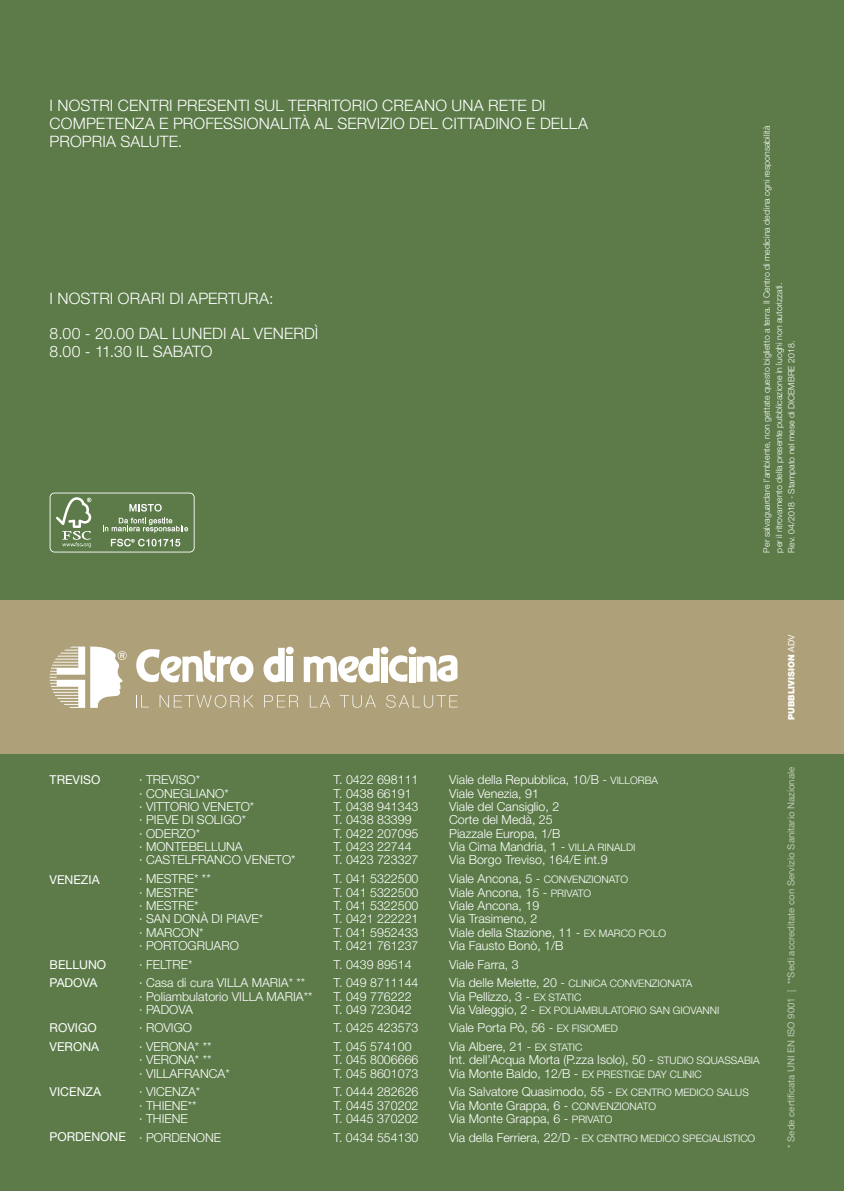
<style>
.page{position:relative;width:844px;height:1191px;background:#fff}
.page>*{position:absolute;margin:0;border:0;box-sizing:border-box;transform-origin:0 0}
.t1{font:300 15.75px/17.5px "Helvetica Neue LT Std";letter-spacing:.01em;color:#fff}
.t2{font:300 12.42px "Helvetica Neue LT Std";color:#fff}
.t3{font:12.25px/18.4px "Helvetica Neue LT Std";color:#fff}
.t4{font:300 10.33px "Helvetica Neue LT Std";color:#fff}
.t5{font:9.62px "Helvetica Neue LT Std";color:#fff}
.t6{font:300 8.75px/12.2px "Helvetica Neue LT Std";color:#fff}
.t7{font:900 8.75px "Helvetica Neue LT Std";color:#fff}
.s1{font-weight:400}
.s2{font-size:10.33px}
.s3{font-size:12.42px}
</style>
<div class="page">
<div style="left:0;top:0;width:843px;height:1191px;background:#5c7b49"></div>
<div style="left:0;top:600px;width:843px;height:153px;background:#aea079"></div>
<svg style="left:50px;top:492px;width:144px;height:60px"></svg>
<div style="left:286px;top:646px;width:8px;height:8px;background:#fff;border-radius:50%"></div>
<svg style="left:263px;top:648px;width:22px;height:34px"></svg>
<svg style="left:416px;top:655px;width:41px;height:27px"></svg>
<svg style="left:304px;top:648px;width:103px;height:35px"></svg>
<svg style="left:136px;top:649px;width:117px;height:34px"></svg>
<div style="left:408px;top:646px;width:8px;height:8px;background:#fff;border-radius:50%"></div>
<div style="left:409px;top:657px;width:6px;height:25px;background:#fff"></div>
<div style="left:380px;top:646px;width:8px;height:8px;background:#fff;border-radius:50%"></div>
<div style="left:381px;top:657px;width:6px;height:25px;background:#fff"></div>
<div style="left:286px;top:657px;width:7px;height:25px;background:#fff"></div>
<svg style="left:136px;top:695px;width:13px;height:12px"></svg>
<svg style="left:159px;top:695px;width:94px;height:12px"></svg>
<svg style="left:264px;top:695px;width:34px;height:12px"></svg>
<svg style="left:310px;top:695px;width:20px;height:12px"></svg>
<svg style="left:339px;top:695px;width:37px;height:12px"></svg>
<svg style="left:386px;top:695px;width:71px;height:12px"></svg>
<svg style="left:50px;top:646px;width:77px;height:62px"></svg>
<p class="t1" style="left:50px;top:97px;width:539px">I NOSTRI CENTRI PRESENTI SUL TERRITORIO CREANO UNA RETE DI<br>COMPETENZA E PROFESSIONALITÀ AL SERVIZIO DEL CITTADINO E DELLA<br>PROPRIA SALUTE.</p>
<p class="t1" style="left:50px;top:289px;width:225px">I NOSTRI ORARI DI APERTURA:</p>
<p class="t1" style="left:50px;top:324px;width:270px">8.00 - 20.00 DAL LUNEDI AL VENERDÌ<br>8.00 - 11.30 IL SABATO</p>
<p class="t6" style="left:760px;top:552px;width:428px;rotate:-90deg">Per salvaguardare l’ambiente, non gettate questo biglietto a terra. Il Centro di medicina declina ogni responsabilità per il ritrovamento della presente pubblicazione in luoghi non autorizzati.<br>Rev. 04/2018 - Stampato nel mese di DICEMBRE 2018.</p>
<p class="t7" style="left:786px;top:720px;width:87px;rotate:-90deg">PUBBLIVISION <span class="s1">ADV</span></p>
<p class="t3" style="left:50px;top:770px;width:52px">TREVISO</p>
<p class="t3" style="left:50px;top:870px;width:51px">VENEZIA</p>
<p class="t3" style="left:50px;top:955px;width:58px">BELLUNO<br>PADOVA</p>
<p class="t3" style="left:50px;top:1018px;width:51px">ROVIGO<br>VERONA</p>
<p class="t3" style="left:50px;top:1082px;width:53px">VICENZA</p>
<p class="t3" style="left:50px;top:1127px;width:78px">PORDENONE</p>
<p class="t2" style="left:139px;top:772px;width:62px">· TREVISO*</p>
<p class="t2" style="left:333px;top:772px;width:86px">T. 0422 698111</p>
<p class="t2" style="left:449px;top:772px;width:210px">Viale della Repubblica, 10/B - <span class="s2">VILLORBA</span></p>
<p class="t2" style="left:139px;top:785px;width:91px">· CONEGLIANO*</p>
<p class="t2" style="left:333px;top:785px;width:79px">T. 0438 66191</p>
<p class="t2" style="left:449px;top:785px;width:91px">Viale Venezia, 91</p>
<p class="t2" style="left:139px;top:799px;width:116px">· VITTORIO VENETO*</p>
<p class="t2" style="left:333px;top:799px;width:86px">T. 0438 941343</p>
<p class="t2" style="left:449px;top:799px;width:111px">Viale del Cansiglio, 2</p>
<p class="t2" style="left:139px;top:812px;width:108px">· PIEVE DI SOLIGO*</p>
<p class="t2" style="left:333px;top:812px;width:79px">T. 0438 83399</p>
<p class="t2" style="left:449px;top:812px;width:105px">Corte del Medà, 25</p>
<p class="t2" style="left:139px;top:825px;width:62px">· ODERZO*</p>
<p class="t2" style="left:333px;top:825px;width:86px">T. 0422 207095</p>
<p class="t2" style="left:449px;top:825px;width:113px">Piazzale Europa, 1/B</p>
<p class="t2" style="left:139px;top:839px;width:105px">· MONTEBELLUNA</p>
<p class="t2" style="left:333px;top:839px;width:79px">T. 0423 22744</p>
<p class="t2" style="left:449px;top:839px;width:188px">Via Cima Mandria, 1 - <span class="s2">VILLA RINALDI</span></p>
<p class="t2" style="left:139px;top:852px;width:158px">· CASTELFRANCO VENETO*</p>
<p class="t2" style="left:333px;top:852px;width:86px">T. 0423 723327</p>
<p class="t2" style="left:449px;top:852px;width:160px">Via Borgo Treviso, 164/E int.9</p>
<p class="t2" style="left:139px;top:871px;width:73px">· MESTRE* **</p>
<p class="t2" style="left:333px;top:871px;width:86px">T. 041 5322500</p>
<p class="t2" style="left:449px;top:871px;width:180px">Viale Ancona, 5 - <span class="s2">CONVENZIONATO</span></p>
<p class="t2" style="left:139px;top:884px;width:61px">· MESTRE*</p>
<p class="t2" style="left:333px;top:884px;width:86px">T. 041 5322500</p>
<p class="t2" style="left:449px;top:884px;width:143px">Viale Ancona, 15 - <span class="s2">PRIVATO</span></p>
<p class="t2" style="left:139px;top:898px;width:61px">· MESTRE*</p>
<p class="t2" style="left:333px;top:898px;width:86px">T. 041 5322500</p>
<p class="t2" style="left:449px;top:898px;width:91px">Viale Ancona, 19</p>
<p class="t2" style="left:139px;top:911px;width:126px">· SAN DONÀ DI PIAVE*</p>
<p class="t2" style="left:333px;top:911px;width:86px">T. 0421 222221</p>
<p class="t2" style="left:449px;top:911px;width:90px">Via Trasimeno, 2</p>
<p class="t2" style="left:139px;top:924px;width:66px">· MARCON*</p>
<p class="t2" style="left:333px;top:924px;width:86px">T. 041 5952433</p>
<p class="t2" style="left:449px;top:924px;width:218px">Viale della Stazione, 11 - <span class="s2">EX MARCO POLO</span></p>
<p class="t2" style="left:139px;top:938px;width:101px">· PORTOGRUARO</p>
<p class="t2" style="left:333px;top:938px;width:86px">T. 0421 761237</p>
<p class="t2" style="left:449px;top:938px;width:116px">Via Fausto Bonò, 1/B</p>
<p class="t2" style="left:139px;top:956px;width:55px">· FELTRE*</p>
<p class="t2" style="left:333px;top:956px;width:79px">T. 0439 89514</p>
<p class="t2" style="left:449px;top:956px;width:71px">Viale Farra, 3</p>
<p class="t2" style="left:139px;top:975px;width:168px">· Casa di cura VILLA MARIA* **</p>
<p class="t2" style="left:333px;top:975px;width:86px">T. 049 8711144</p>
<p class="t4" style="left:449px;top:977px;width:244px"><span class="s3">Via delle Melette, 20 -</span> CLINICA CONVENZIONATA</p>
<p class="t2" style="left:139px;top:988px;width:175px">· Poliambulatorio VILLA MARIA**</p>
<p class="t2" style="left:333px;top:988px;width:79px">T. 049 776222</p>
<p class="t2" style="left:449px;top:988px;width:134px">Via Pellizzo, 3 - <span class="s2">EX STATIC</span></p>
<p class="t2" style="left:139px;top:1001px;width:55px">· PADOVA</p>
<p class="t2" style="left:333px;top:1001px;width:79px">T. 049 723042</p>
<p class="t4" style="left:449px;top:1003px;width:272px"><span class="s3">Via Valeggio, 2 -</span> EX POLIAMBULATORIO SAN GIOVANNI</p>
<p class="t2" style="left:139px;top:1020px;width:54px">· ROVIGO</p>
<p class="t2" style="left:333px;top:1020px;width:86px">T. 0425 423573</p>
<p class="t2" style="left:449px;top:1020px;width:170px">Viale Porta Pò, 56 - <span class="s2">EX FISIOMED</span></p>
<p class="t2" style="left:139px;top:1039px;width:74px">· VERONA* **</p>
<p class="t2" style="left:333px;top:1039px;width:79px">T. 045 574100</p>
<p class="t2" style="left:449px;top:1039px;width:135px">Via Albere, 21 - <span class="s2">EX STATIC</span></p>
<p class="t2" style="left:139px;top:1052px;width:74px">· VERONA* **</p>
<p class="t2" style="left:333px;top:1052px;width:86px">T. 045 8006666</p>
<p class="t2" style="left:449px;top:1052px;width:312px">Int. dell’Acqua Morta (P.zza Isolo), 50 - <span class="s2">STUDIO SQUASSABIA</span></p>
<p class="t2" style="left:139px;top:1065px;width:92px">· VILLAFRANCA*</p>
<p class="t2" style="left:333px;top:1065px;width:86px">T. 045 8601073</p>
<p class="t2" style="left:449px;top:1065px;width:254px">Via Monte Baldo, 12/B - <span class="s2">EX PRESTIGE DAY CLINIC</span></p>
<p class="t2" style="left:139px;top:1084px;width:63px">· VICENZA*</p>
<p class="t2" style="left:333px;top:1084px;width:86px">T. 0444 282626</p>
<p class="t2" style="left:449px;top:1084px;width:301px">Via Salvatore Quasimodo, 55 - <span class="s2">EX CENTRO MEDICO SALUS</span></p>
<p class="t2" style="left:139px;top:1097px;width:59px">· THIENE**</p>
<p class="t2" style="left:333px;top:1097px;width:86px">T. 0445 370202</p>
<p class="t2" style="left:449px;top:1097px;width:208px">Via Monte Grappa, 6 - <span class="s2">CONVENZIONATO</span></p>
<p class="t2" style="left:139px;top:1111px;width:50px">· THIENE</p>
<p class="t2" style="left:333px;top:1111px;width:86px">T. 0445 370202</p>
<p class="t2" style="left:449px;top:1111px;width:165px">Via Monte Grappa, 6 - <span class="s2">PRIVATO</span></p>
<p class="t2" style="left:139px;top:1129px;width:84px">· PORDENONE</p>
<p class="t2" style="left:333px;top:1129px;width:86px">T. 0434 554130</p>
<p class="t4" style="left:449px;top:1131px;width:307px"><span class="s3">Via della Ferriera, 22/D -</span> EX CENTRO MEDICO SPECIALISTICO</p>
<p class="t5" style="left:785px;top:1147px;width:382px;rotate:-90deg">* Sede certificata UNI EN ISO 9001 | **Sedi accreditate con Servizio Sanitario Nazionale</p>
</div>
